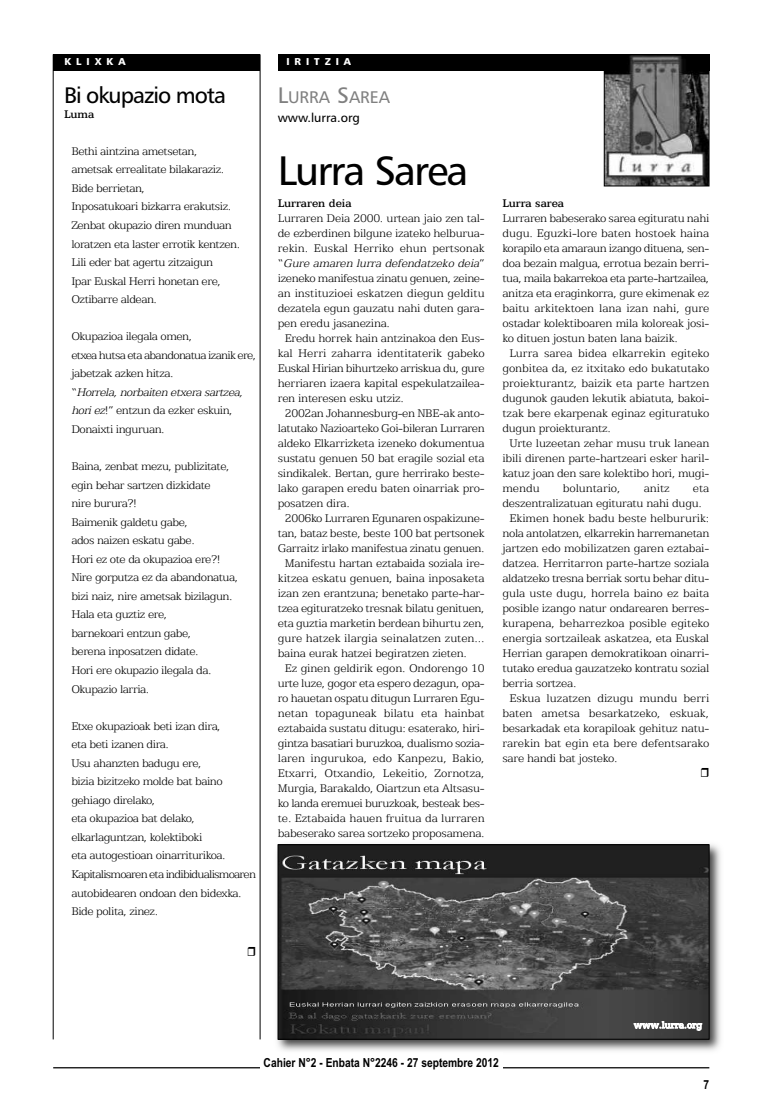
<style>
.page{position:relative;width:762px;height:1120px;background:#fff}
.page>*{position:absolute;margin:0;border:0;box-sizing:border-box;transform-origin:0 0}
.t1{font:41.25px "Humanist 777 BT Roman B";letter-spacing:-.045em;color:#000}
.t2{font:22.5px "Humanist 777 BT Roman B";letter-spacing:-.045em;color:#000}
.t3{font:16.88px "Humanist 777 BT Roman B";color:#808080}
.t4{font:300 12.5px "Egyptian 505 BT";letter-spacing:-.02em;color:#000}
.t5{font:300 12.5px/18.5px "Egyptian 505 BT";letter-spacing:-.04em;color:#000}
.t6{font:700 12.5px "Arial Narrow";color:#000}
.t7{font:italic 300 12.5px "Egyptian 505 BT";color:#000}
.t8{font:500 12.5px "Egyptian 505 BT";color:#000}
.t9{font:12.5px "Humanist 777 BT Roman B";color:#000}
.t10{font:10px "Humanist 777 BT Black B";letter-spacing:.495em;color:#fff}
.s1{font-style:italic}
.s2{font-size:22.5px}
.s3{font-style:normal}
</style>
<div class="page">
<hr style="left:53px;top:1067px;width:656px;height:1px;background:#000">
<div style="left:260px;top:1052px;width:242px;height:23px;background:#fff"></div>
<div style="left:53px;top:54px;width:207px;height:17px;background:#000"></div>
<hr style="left:260px;top:54px;width:1px;height:985px;background:#000">
<hr style="left:53px;top:54px;width:1px;height:985px;background:#000">
<div style="left:278px;top:54px;width:431px;height:17px;background:#000"></div>
<img style="left:605px;top:56px;width:102px;height:128px">
<div style="left:603px;top:54px;width:106px;height:132px;border:1px solid #000"></div>
<img style="left:277px;top:839px;width:444px;height:212px">
<img style="left:280px;top:847px;width:427px;height:190px">
<div style="left:278px;top:845px;width:431px;height:194px;border:1px solid #000"></div>
<svg style="left:633px;top:1021px;width:68px;height:10px"></svg>
<p class="t10" style="left:64px;top:58px;width:62px">KLIXKA</p>
<h2 class="t2" style="left:64px;top:86px;width:163px">Bi okupazio mota</h2>
<p class="t8" style="left:64px;top:109px;width:31px">Luma</p>
<p class="t5" style="left:71px;top:142px;width:170px">Bethi aintzina ametsetan, ametsak errealitate bilakaraziz.<br>Bide berrietan,<br>Inposatukoari bizkarra erakutsiz.<br>Zenbat okupazio diren munduan loratzen eta laster errotik kentzen.<br>Lili eder bat agertu zitzaigun<br>Ipar Euskal Herri honetan ere,<br>Oztibarre aldean.</p>
<p class="t5" style="left:71px;top:327px;width:186px">Okupazioa ilegala omen,<br>etxea hutsa eta abandonatua izanik ere, jabetzak azken hitza.<br>“ <span class="s1">Horrela,norbaiten etxerasartzea, horiez</span>!” entzun da ezker eskuin,<br>Donaixti inguruan.</p>
<p class="t5" style="left:71px;top:457px;width:168px">Baina, zenbat mezu, publizitate, egin behar sartzen dizkidate<br>nire burura?!<br>Baimenik galdetu gabe,<br>ados naizen eskatu gabe.<br>Hori ez ote da okupazioa ere?!<br>Nire gorputza ez da abandonatua, bizi naiz, nire ametsak bizilagun.<br>Hala eta guztiz ere,<br>barnekoari entzun gabe,<br>berena inposatzen didate.<br>Hori ere okupazio ilegala da.<br>Okupazio larria.</p>
<p class="t5" style="left:71px;top:716px;width:186px">Etxe okupazioak beti izan dira,<br>eta beti izanen dira.<br>Usu ahanzten badugu ere,<br>bizia bizitzeko molde bat baino gehiago direlako,<br>eta okupazioa bat delako, elkarlaguntzan, kolektiboki<br>eta autogestioan oinarriturikoa.<br>Kapitalismoaren eta indibidualismoaren autobidearen ondoan den bidexka.<br>Bide polita, zinez.</p>
<p class="t10" style="left:286px;top:58px;width:66px">IRITZIA</p>
<h3 class="t3" style="left:278px;top:90px;width:114px"><span class="s2">L</span>URRA <span class="s2">S</span>AREA</h3>
<p class="t9" style="left:278px;top:113px;width:84px">www.lurra.org</p>
<h1 class="t1" style="left:278px;top:154px;width:192px">Lurra Sarea</h1>
<p class="t8" style="left:278px;top:198px;width:75px">Lurraren deia</p>
<p class="t4" style="left:278px;top:211px;width:208px">Lurraren Deia 2000. urtean jaio zen tal-</p>
<p class="t4" style="left:278px;top:226px;width:208px">de ezberdinen bilgune izateko helburua-</p>
<p class="t4" style="left:278px;top:241px;width:208px">rekin. Euskal Herriko ehun pertsonak</p>
<p class="t7" style="left:278px;top:256px;width:208px"><span class="s3">“</span> Gure amaren lurra defendatzeko deia<span class="s3">”</span></p>
<p class="t4" style="left:278px;top:271px;width:208px">izeneko manifestua zinatu genuen, zeine-</p>
<p class="t4" style="left:278px;top:286px;width:208px">an instituzioei eskatzen diegun gelditu</p>
<p class="t4" style="left:278px;top:301px;width:208px">dezatela egun gauzatu nahi duten gara-</p>
<p class="t4" style="left:278px;top:316px;width:114px">pen eredu jasanezina.</p>
<p class="t4" style="left:285px;top:331px;width:201px">Eredu horrek hain antzinakoa den Eus-</p>
<p class="t4" style="left:278px;top:346px;width:208px">kal Herri zaharra identitaterik gabeko</p>
<p class="t4" style="left:278px;top:361px;width:208px">Euskal Hirian bihurtzeko arriskua du, gure</p>
<p class="t4" style="left:278px;top:376px;width:208px">herriaren izaera kapital espekulatzailea-</p>
<p class="t4" style="left:278px;top:391px;width:127px">ren interesen esku utziz.</p>
<p class="t4" style="left:285px;top:406px;width:201px">2002an Johannesburg-en NBE-ak anto-</p>
<p class="t4" style="left:278px;top:421px;width:208px">latutako Nazioarteko Goi-bileran Lurraren</p>
<p class="t4" style="left:278px;top:436px;width:208px">aldeko Elkarrizketa izeneko dokumentua</p>
<p class="t4" style="left:278px;top:451px;width:208px">sustatu genuen 50 bat eragile sozial eta</p>
<p class="t4" style="left:278px;top:466px;width:208px">sindikalek. Bertan, gure herrirako beste-</p>
<p class="t4" style="left:278px;top:481px;width:208px">lako garapen eredu baten oinarriak pro-</p>
<p class="t4" style="left:278px;top:496px;width:73px">posatzen dira.</p>
<p class="t4" style="left:285px;top:511px;width:201px">2006ko Lurraren Egunaren ospakizune-</p>
<p class="t4" style="left:278px;top:526px;width:208px">tan, bataz beste, beste 100 bat pertsonek</p>
<p class="t4" style="left:278px;top:541px;width:208px">Garraitz irlako manifestua zinatu genuen.</p>
<p class="t4" style="left:285px;top:556px;width:201px">Manifestu hartan eztabaida soziala ire-</p>
<p class="t4" style="left:278px;top:571px;width:208px">kitzea eskatu genuen, baina inposaketa</p>
<p class="t4" style="left:278px;top:586px;width:208px">izan zen erantzuna; benetako parte-har-</p>
<p class="t4" style="left:278px;top:601px;width:208px">tzea egituratzeko tresnak bilatu genituen,</p>
<p class="t4" style="left:278px;top:616px;width:208px">eta guztia marketin berdean bihurtu zen,</p>
<p class="t4" style="left:278px;top:631px;width:208px">gure hatzek ilargia seinalatzen zuten...</p>
<p class="t4" style="left:278px;top:646px;width:190px">baina eurak hatzei begiratzen zieten.</p>
<p class="t4" style="left:285px;top:661px;width:201px">Ez ginen geldirik egon. Ondorengo 10</p>
<p class="t4" style="left:278px;top:676px;width:208px">urte luze, gogor eta espero dezagun, opa-</p>
<p class="t4" style="left:278px;top:691px;width:208px">ro hauetan ospatu ditugun Lurraren Egu-</p>
<p class="t4" style="left:278px;top:706px;width:208px">netan topaguneak bilatu eta hainbat</p>
<p class="t4" style="left:278px;top:721px;width:208px">eztabaida sustatu ditugu: esaterako, hiri-</p>
<p class="t4" style="left:278px;top:736px;width:208px">gintza basatiari buruzkoa, dualismo sozia-</p>
<p class="t4" style="left:278px;top:751px;width:208px">laren ingurukoa, edo Kanpezu, Bakio,</p>
<p class="t4" style="left:278px;top:766px;width:208px">Etxarri, Otxandio, Lekeitio, Zornotza,</p>
<p class="t4" style="left:278px;top:781px;width:208px">Murgia, Barakaldo, Oiartzun eta Altsasu-</p>
<p class="t4" style="left:278px;top:796px;width:208px">ko landa eremuei buruzkoak, besteak bes-</p>
<p class="t4" style="left:278px;top:811px;width:208px">te. Eztabaida hauen fruitua da lurraren</p>
<p class="t4" style="left:278px;top:826px;width:208px">babeserako sarea sortzeko proposamena.</p>
<p class="t8" style="left:502px;top:198px;width:63px">Lurra sarea</p>
<p class="t4" style="left:502px;top:211px;width:208px">Lurraren babeserako sarea egituratu nahi</p>
<p class="t4" style="left:502px;top:226px;width:208px">dugu. Eguzki-lore baten hostoek haina</p>
<p class="t4" style="left:502px;top:241px;width:208px">korapilo eta amaraun izango dituena, sen-</p>
<p class="t4" style="left:502px;top:256px;width:208px">doa bezain malgua, errotua bezain berri-</p>
<p class="t5" style="left:502px;top:269px;width:208px">tua, maila bakarrekoa eta parte-hartzailea,</p>
<p class="t4" style="left:502px;top:286px;width:208px">anitza eta eraginkorra, gure ekimenak ez</p>
<p class="t4" style="left:502px;top:301px;width:208px">baitu arkitektoen lana izan nahi, gure</p>
<p class="t4" style="left:502px;top:316px;width:208px">ostadar kolektiboaren mila koloreak josi-</p>
<p class="t4" style="left:502px;top:331px;width:177px">ko dituen jostun baten lana baizik.</p>
<p class="t4" style="left:509px;top:346px;width:201px">Lurra sarea bidea elkarrekin egiteko</p>
<p class="t4" style="left:502px;top:361px;width:208px">gonbitea da, ez itxitako edo bukatutako</p>
<p class="t4" style="left:502px;top:376px;width:208px">proiekturantz, baizik eta parte hartzen</p>
<p class="t4" style="left:502px;top:391px;width:208px">dugunok gauden lekutik abiatuta, bakoi-</p>
<p class="t4" style="left:502px;top:406px;width:208px">tzak bere ekarpenak eginaz egituratuko</p>
<p class="t4" style="left:502px;top:421px;width:110px">dugun proiekturantz.</p>
<p class="t4" style="left:509px;top:436px;width:201px">Urte luzeetan zehar musu truk lanean</p>
<p class="t4" style="left:502px;top:451px;width:208px">ibili direnen parte-hartzeari esker haril-</p>
<p class="t4" style="left:502px;top:466px;width:208px">katuz joan den sare kolektibo hori, mugi-</p>
<p class="t4" style="left:502px;top:481px;width:39px">mendu</p>
<p class="t4" style="left:562px;top:481px;width:59px">boluntario,</p>
<p class="t4" style="left:643px;top:481px;width:27px">anitz</p>
<p class="t4" style="left:692px;top:481px;width:18px">eta</p>
<p class="t4" style="left:502px;top:496px;width:201px">deszentralizatuan egituratu nahi dugu.</p>
<p class="t4" style="left:509px;top:511px;width:201px">Ekimen honek badu beste helbururik:</p>
<p class="t4" style="left:502px;top:526px;width:208px">nola antolatzen, elkarrekin harremanetan</p>
<p class="t4" style="left:502px;top:541px;width:208px">jartzen edo mobilizatzen garen eztabai-</p>
<p class="t4" style="left:502px;top:556px;width:208px">datzea. Herritarron parte-hartze soziala</p>
<p class="t4" style="left:502px;top:571px;width:208px">aldatzeko tresna berriak sortu behar ditu-</p>
<p class="t4" style="left:502px;top:586px;width:208px">gula uste dugu, horrela baino ez baita</p>
<p class="t4" style="left:502px;top:601px;width:208px">posible izango natur ondarearen berres-</p>
<p class="t4" style="left:502px;top:616px;width:208px">kurapena, beharrezkoa posible egiteko</p>
<p class="t4" style="left:502px;top:631px;width:208px">energia sortzaileak askatzea, eta Euskal</p>
<p class="t4" style="left:502px;top:646px;width:208px">Herrian garapen demokratikoan oinarri-</p>
<p class="t4" style="left:502px;top:661px;width:208px">tutako eredua gauzatzeko kontratu sozial</p>
<p class="t4" style="left:502px;top:676px;width:76px">berria sortzea.</p>
<p class="t4" style="left:509px;top:691px;width:201px">Eskua luzatzen dizugu mundu berri</p>
<p class="t4" style="left:502px;top:706px;width:208px">baten ametsa besarkatzeko, eskuak,</p>
<p class="t4" style="left:502px;top:721px;width:208px">besarkadak eta korapiloak gehituz natu-</p>
<p class="t4" style="left:502px;top:736px;width:208px">rarekin bat egin eta bere defentsarako</p>
<p class="t4" style="left:502px;top:751px;width:117px">sare handi bat josteko.</p>
<p class="t6" style="left:263px;top:1058px;width:237px">Cahier N°2 - Enbata N°2246 - 27 septembre 2012</p>
<p class="t6" style="left:703px;top:1080px;width:7px">7</p>
</div>
